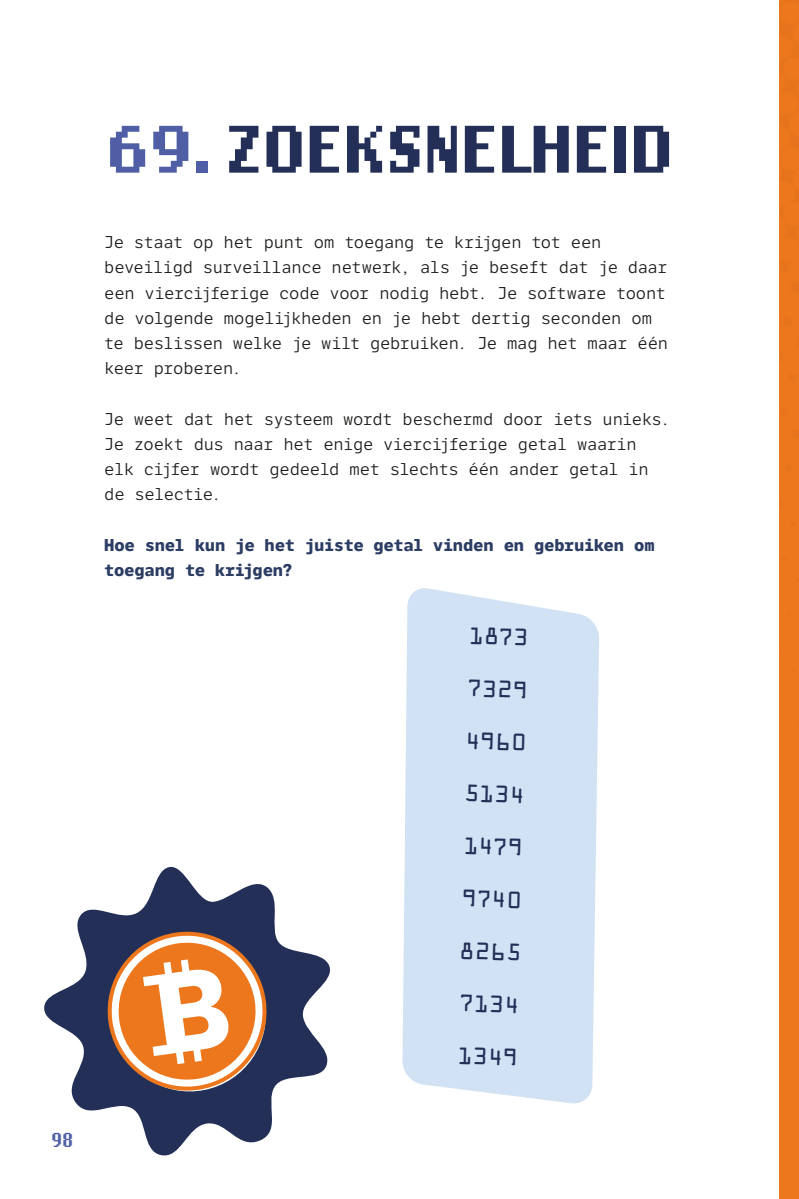
<style>
.page{position:relative;width:799px;height:1199px;background:#fff}
.page>*{position:absolute;margin:0;border:0;box-sizing:border-box;transform-origin:0 0}
.t1{font:700 70px "Lo Res 12 OT";letter-spacing:-.05em;color:#232f57}
.t2{font:21.35px "OCRA Std";color:#232f57}
.t3{font:700 21px "Lo Res 15 OT";color:#505fa5}
.t4{font:16.62px/25.2px "LFT Etica Mono";letter-spacing:-.025em;color:#1d1d1b}
.t5{font:700 16.62px/25.2px "LFT Etica Mono";letter-spacing:-.02em;color:#2c3d64}
.s1{color:#505fa5}
</style>
<div class="page">
<svg style="left:402px;top:588px;width:197px;height:516px;background:#d5e4f5"></svg>
<svg style="left:44px;top:866px;width:286px;height:290px"></svg>
<svg style="left:105px;top:932px;width:165px;height:159px"></svg>
<div style="left:779px;top:0;width:20px;height:1199px;background:#ec771d"></div>
<p class="t3" style="left:51px;top:1127px;width:24px">98</p>
<h1 class="t1" style="left:104px;top:102px;width:572px"><span class="s1">69.</span> ZOEKSNELHEID</h1>
<p class="t4" style="left:104px;top:230px;width:565px">Je staat op het punt om toegang te krijgen tot een beveiligd surveillance netwerk, als je beseft dat je daar een viercijferige code voor nodig hebt. Je software toont de volgende mogelijkheden en je hebt dertig seconden om te beslissen welke je wilt gebruiken. Je mag het maar één keer proberen.</p>
<p class="t4" style="left:104px;top:406px;width:568px">Je weet dat het systeem wordt beschermd door iets unieks.<br>Je zoekt dus naar het enige viercijferige getal waarin elk cijfer wordt gedeeld met slechts één ander getal in de selectie.</p>
<p class="t5" style="left:104px;top:532px;width:552px">Hoe snel kun je het juiste getal vinden en gebruiken om toegang te krijgen?</p>
<p class="t2" style="left:469px;top:626px;width:61px;rotate:2deg">1873</p>
<p class="t2" style="left:467px;top:679px;width:63px;rotate:2deg">7329</p>
<p class="t2" style="left:465px;top:731px;width:63px;rotate:2deg">4960</p>
<p class="t2" style="left:464px;top:784px;width:62px;rotate:2deg">5134</p>
<p class="t2" style="left:464px;top:836px;width:61px;rotate:2deg">1479</p>
<p class="t2" style="left:462px;top:889px;width:62px;rotate:2deg">9740</p>
<p class="t2" style="left:460px;top:941px;width:63px;rotate:2deg">8265</p>
<p class="t2" style="left:459px;top:994px;width:62px;rotate:2deg">7134</p>
<p class="t2" style="left:458px;top:1046px;width:62px;rotate:2deg">1349</p>
</div>
